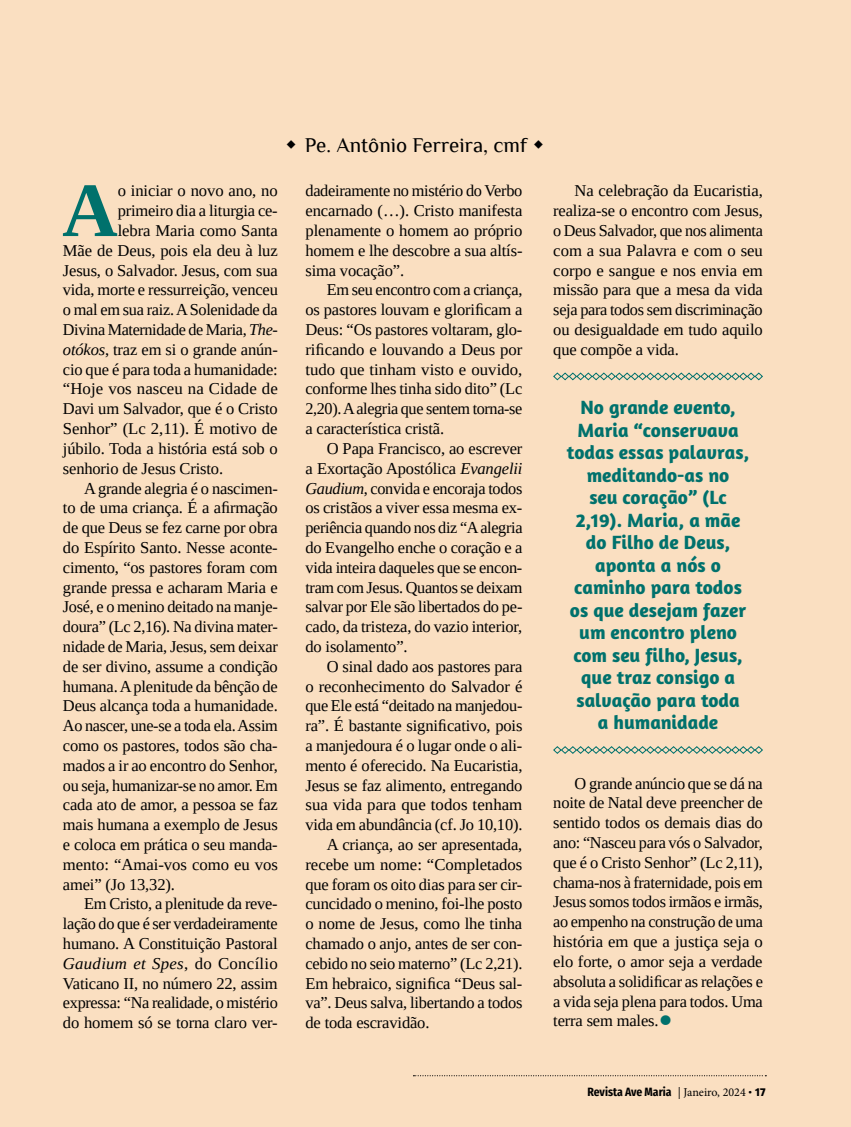
<style>
.page{position:relative;width:851px;height:1127px;background:#fff}
.page>*{position:absolute;margin:0;border:0;box-sizing:border-box;transform-origin:0 0}
.t1{font:700 76.95px "Tinos";color:#00716c}
.t2{font:41.25px "Tinos";color:#00716c}
.t3{font:21px "Philosopher";color:#000}
.t4{font:700 19.5px/22.5px "Amaranth";color:#00716c;text-align:center}
.t5{font:16.5px/19.8px "Tinos";letter-spacing:-.01em;color:#000;text-align:justify}
.t6{font:italic 16.5px "Tinos";letter-spacing:.015em;color:#000}
.t7{font:700 12px "Fira Sans Condensed";color:#000}
.s1{font-style:italic}
.s2{font-style:normal}
.s3{font-family:"Minion Pro";font-weight:400}
.s4{font-family:"Amaranth"}
</style>
<div class="page">
<div style="left:0;top:0;width:850px;height:1127px;background:#fadfc1"></div>
<svg style="left:552px;top:372px;width:211px;height:9px;background:#b5c0a9"></svg>
<svg style="left:552px;top:746px;width:211px;height:8px;background:#abbca6"></svg>
<svg style="left:413px;top:1075px;width:353px;height:1px"></svg>
<svg style="left:287px;top:139px;width:8px;height:9px"></svg>
<svg style="left:534px;top:139px;width:8px;height:9px"></svg>
<h1 class="t1" style="left:62px;top:158px;width:57px">A</h1>
<p class="t5" style="left:118px;top:181px;width:161px">o iniciar o novo ano, no</p>
<p class="t5" style="left:118px;top:201px;width:161px">primeiro dia a liturgia ce-</p>
<p class="t5" style="left:118px;top:221px;width:161px">lebra Maria como Santa</p>
<p class="t5" style="left:63px;top:240px;width:216px">Mãe de Deus, pois ela deu à luz</p>
<p class="t5" style="left:63px;top:260px;width:216px">Jesus, o Salvador. Jesus, com sua</p>
<p class="t5" style="left:63px;top:280px;width:216px">vida, morte e ressurreição, venceu</p>
<p class="t5" style="left:63px;top:300px;width:216px">o mal em sua raiz. A Solenidade da</p>
<p class="t5" style="left:63px;top:320px;width:216px">Divina Maternidade de Maria, <span class="s1">The-</span></p>
<p class="t5" style="left:63px;top:339px;width:216px"><span class="s1">otókos</span>, traz em si o grande anún-</p>
<p class="t5" style="left:63px;top:359px;width:216px">cio que é para toda a humanidade:</p>
<p class="t5" style="left:63px;top:379px;width:216px">“Hoje vos nasceu na Cidade de</p>
<p class="t5" style="left:63px;top:399px;width:216px">Davi um Salvador, que é o Cristo</p>
<p class="t5" style="left:63px;top:419px;width:216px">Senhor” (Lc 2,11). É motivo de</p>
<p class="t5" style="left:63px;top:438px;width:216px">júbilo. Toda a história está sob o</p>
<p class="t5" style="left:63px;top:458px;width:162px">senhorio de Jesus Cristo.</p>
<p class="t5" style="left:84px;top:478px;width:195px">A grande alegria é o nascimen-</p>
<p class="t5" style="left:63px;top:498px;width:216px">to de uma criança. É a afirmação</p>
<p class="t5" style="left:63px;top:518px;width:216px">de que Deus se fez carne por obra</p>
<p class="t5" style="left:63px;top:537px;width:216px">do Espírito Santo. Nesse aconte-</p>
<p class="t5" style="left:63px;top:557px;width:216px">cimento, “os pastores foram com</p>
<p class="t5" style="left:63px;top:577px;width:216px">grande pressa e acharam Maria e</p>
<p class="t5" style="left:63px;top:597px;width:216px">José, e o menino deitado na manje-</p>
<p class="t5" style="left:63px;top:617px;width:216px">doura” (Lc 2,16). Na divina mater-</p>
<p class="t5" style="left:63px;top:636px;width:216px">nidade de Maria, Jesus, sem deixar</p>
<p class="t5" style="left:63px;top:656px;width:216px">de ser divino, assume a condição</p>
<p class="t5" style="left:63px;top:676px;width:216px">humana. A plenitude da bênção de</p>
<p class="t5" style="left:63px;top:696px;width:216px">Deus alcança toda a humanidade.</p>
<p class="t5" style="left:63px;top:716px;width:216px">Ao nascer, une-se a toda ela. Assim</p>
<p class="t5" style="left:63px;top:735px;width:216px">como os pastores, todos são cha-</p>
<p class="t5" style="left:63px;top:755px;width:216px">mados a ir ao encontro do Senhor,</p>
<p class="t5" style="left:63px;top:775px;width:216px">ou seja, humanizar-se no amor. Em</p>
<p class="t5" style="left:63px;top:795px;width:216px">cada ato de amor, a pessoa se faz</p>
<p class="t5" style="left:63px;top:815px;width:216px">mais humana a exemplo de Jesus</p>
<p class="t5" style="left:63px;top:834px;width:216px">e coloca em prática o seu manda-</p>
<p class="t5" style="left:63px;top:854px;width:216px">mento: “Amai-vos como eu vos</p>
<p class="t5" style="left:63px;top:874px;width:113px">amei” (Jo 13,32).</p>
<p class="t5" style="left:84px;top:894px;width:195px">Em Cristo, a plenitude da reve-</p>
<p class="t5" style="left:63px;top:914px;width:216px">lação do que é ser verdadeiramente</p>
<p class="t5" style="left:63px;top:933px;width:216px">humano. A Constituição Pastoral</p>
<p class="t6" style="left:63px;top:952px;width:216px">Gaudium et Spes<span class="s2">, do Concílio</span></p>
<p class="t5" style="left:63px;top:973px;width:216px">Vaticano II, no número 22, assim</p>
<p class="t5" style="left:63px;top:993px;width:216px">expressa: “Na realidade, o mistério</p>
<p class="t5" style="left:63px;top:1013px;width:216px">do homem só se torna claro ver-</p>
<p class="t3" style="left:305px;top:134px;width:224px">Pe. Antônio Ferreira, cmf</p>
<p class="t5" style="left:305px;top:181px;width:218px">dadeiramente no mistério do Verbo encarnado (…). Cristo manifesta plenamente o homem ao próprio homem e lhe descobre a sua altís&shy;sima vocação”.</p>
<p class="t5" style="left:305px;top:280px;width:218px;text-indent:21px">Em seu encontro com a criança, os pastores louvam e glorificam a Deus: “Os pastores voltaram, glo&shy;rificando e louvando a Deus por tudo que tinham visto e ouvido, conforme lhes tinha sido dito” (Lc 2,20). A alegria que sentem torna-se a característica cristã.</p>
<p class="t5" style="left:305px;top:438px;width:219px;text-indent:21px">O Papa Francisco, ao escrever a Exortação Apostólica <span class="s1">Evangelii Gaudium</span>, convida e encoraja todos os cristãos a viver essa mesma ex&shy;periência quando nos diz “A alegria do Evangelho enche o coração e a vida inteira daqueles que se encon&shy;tram com Jesus. Quantos se deixam salvar por Ele são libertados do pe&shy;cado, da tristeza, do vazio interior, do isolamento”.</p>
<p class="t5" style="left:326px;top:656px;width:197px">O sinal dado aos pastores para</p>
<p class="t5" style="left:305px;top:676px;width:218px">o reconhecimento do Salvador é</p>
<p class="t5" style="left:305px;top:696px;width:218px">que Ele está “deitado na manjedou-</p>
<p class="t5" style="left:305px;top:716px;width:218px">ra”. É bastante significativo, pois</p>
<p class="t5" style="left:305px;top:735px;width:218px">a manjedoura é o lugar onde o ali-</p>
<p class="t5" style="left:305px;top:755px;width:218px">mento é oferecido. Na Eucaristia,</p>
<p class="t5" style="left:305px;top:775px;width:218px">Jesus se faz alimento, entregando</p>
<p class="t5" style="left:305px;top:795px;width:218px">sua vida para que todos tenham</p>
<p class="t5" style="left:305px;top:815px;width:218px">vida em abundância (cf. Jo 10,10).</p>
<p class="t5" style="left:326px;top:834px;width:197px">A criança, ao ser apresentada,</p>
<p class="t5" style="left:305px;top:854px;width:218px">recebe um nome: “Completados</p>
<p class="t5" style="left:305px;top:874px;width:218px">que foram os oito dias para ser cir-</p>
<p class="t5" style="left:305px;top:894px;width:218px">cuncidado o menino, foi-lhe posto</p>
<p class="t5" style="left:305px;top:914px;width:218px">o nome de Jesus, como lhe tinha</p>
<p class="t5" style="left:305px;top:933px;width:218px">chamado o anjo, antes de ser con-</p>
<p class="t5" style="left:305px;top:953px;width:218px">cebido no seio materno” (Lc 2,21).</p>
<p class="t5" style="left:305px;top:973px;width:218px">Em hebraico, significa “Deus sal-</p>
<p class="t5" style="left:305px;top:993px;width:218px">va”. Deus salva, libertando a todos</p>
<p class="t5" style="left:305px;top:1013px;width:125px">de toda escravidão.</p>
<p class="t5" style="left:553px;top:181px;width:211px;text-indent:21px">Na celebração da Eucaristia, realiza-se o encontro com Jesus, o Deus Salvador, que nos alimenta com a sua Palavra e com o seu corpo e sangue e nos envia em missão para que a mesa da vida seja para todos sem discriminação ou desigualdade em tudo aquilo que compõe a vida.</p>
<p class="t4" style="left:567px;top:396px;width:184px">No grande evento,<br>Maria “conservava todas essas palavras, meditando-as no<br>seu coração” (Lc<br>2,19). Maria, a mãe do Filho de Deus, aponta a nós o caminho para todos os que desejam fazer um encontro pleno com seu filho, Jesus, que traz consigo a salvação para toda<br>a humanidade</p>
<p class="t5" style="left:553px;top:773px;width:211px;text-indent:21px">O grande anúncio que se dá na noite de Natal deve preencher de sentido todos os demais dias do ano: “Nasceu para vós o Salvador, que é o Cristo Senhor” (Lc 2,11), chama-nos à fraternidade, pois em Jesus somos todos irmãos e irmãs, ao empenho na construção de uma história em que a justiça seja o elo forte, o amor seja a verdade absoluta a solidificar as relações e a vida seja plena para todos. Uma terra sem males.</p>
<h2 class="t2" style="left:658px;top:993px;width:16px">•</h2>
<p class="t7" style="left:587px;top:1081px;width:180px">Revista Ave Maria <span class="s3">| Janeiro, 2024</span> <span class="s4">• 17</span></p>
</div>
